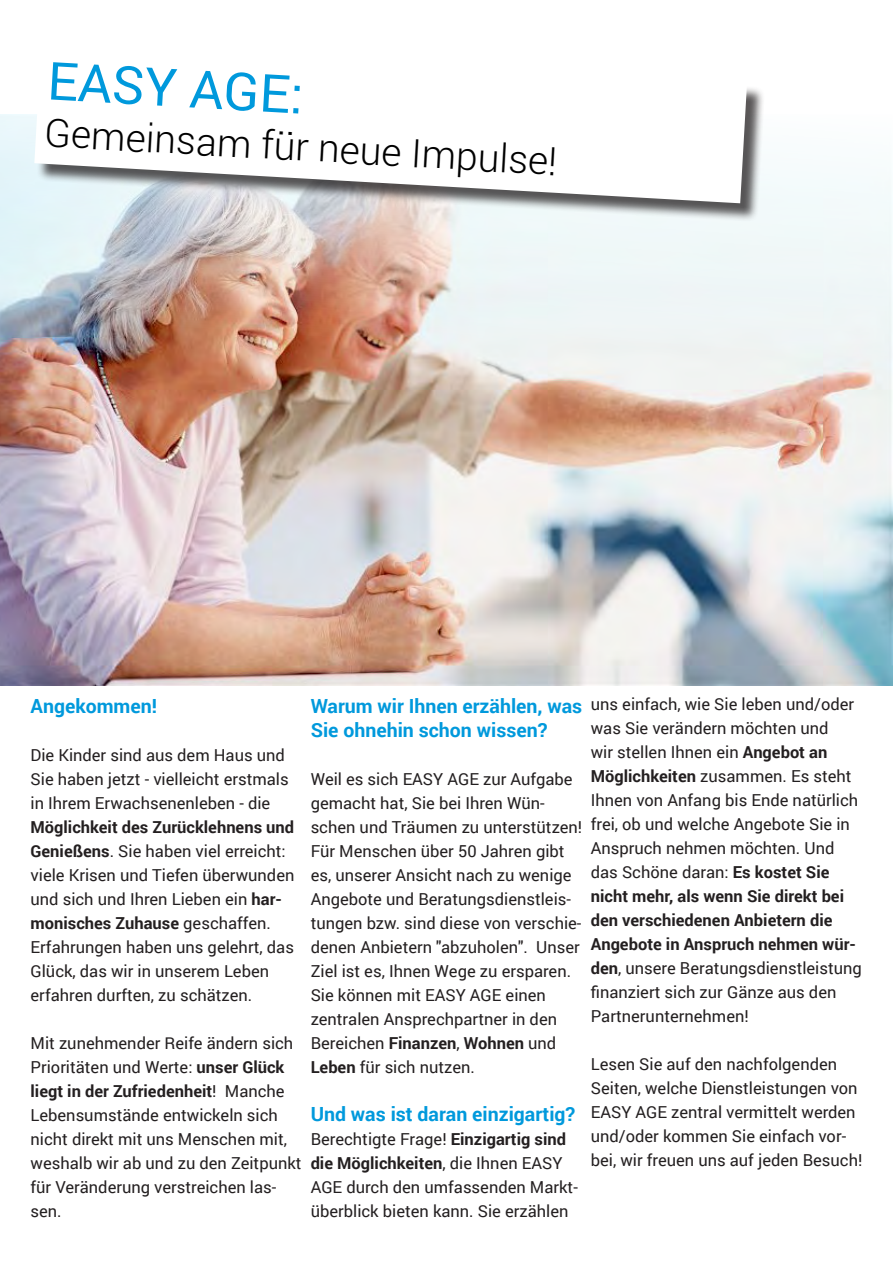
<style>
.page{position:relative;width:893px;height:1263px;background:#fff}
.page>*{position:absolute;margin:0;border:0;box-sizing:border-box;transform-origin:0 0}
.t1{font:52.5px "Roboto";color:#0099dc}
.t2{font:300 39px "Roboto";color:#000}
.t3{font:700 19.5px/24px "Roboto";color:#0099dc}
.t4{font:16.5px/24px "Roboto";color:#231f20}
.s1{font-weight:700}
</style>
<div class="page">
<img style="left:0;top:115px;width:893px;height:570px">
<div style="left:37px;top:47px;width:728px;height:174px;background:#231f20;opacity:.75"></div>
<svg style="left:34px;top:47px;width:713px;height:156px"></svg>
<p class="t1" style="left:49px;top:44px;width:258px;rotate:3deg">EASY AGE:</p>
<p class="t2" style="left:46px;top:106px;width:515px;rotate:3deg">Gemeinsam für neue Impulse!</p>
<p class="t3" style="left:31px;top:693px;width:128px">Angekommen!</p>
<p class="t4" style="left:31px;top:742px;width:265px">Die Kinder sind aus dem Haus und Sie haben jetzt - vielleicht erstmals in Ihrem Erwachsenenleben - die <span class="s1">Möglichkeit des Zurücklehnens und Genießens</span>. Sie haben viel erreicht: viele Krisen und Tiefen überwunden und sich und Ihren Lieben ein <span class="s1">har&shy;monisches Zuhause</span> geschaffen.<br>Erfahrungen haben uns gelehrt, das Glück, das wir in unserem Leben erfahren durften, zu schätzen.</p>
<p class="t4" style="left:31px;top:1030px;width:273px">Mit zunehmender Reife ändern sich<br>Prioritäten und Werte: <span class="s1">unser Glück liegt in der Zufriedenheit</span>! Manche<br>Lebensumstände entwickeln sich nicht direkt mit uns Menschen mit, weshalb wir ab und zu den Zeitpunkt für Veränderung verstreichen las&shy;sen.</p>
<p class="t3" style="left:311px;top:693px;width:273px">Warum wir Ihnen erzählen, was<br>Sie ohnehin schon wissen?</p>
<p class="t4" style="left:311px;top:766px;width:273px">Weil es sich EASY AGE zur Aufgabe gemacht hat, Sie bei Ihren Wün&shy;schen und Träumen zu unterstützen!<br>Für Menschen über 50 Jahren gibt es, unserer Ansicht nach zu wenige<br>Angebote und Beratungsdienstleis&shy;tungen bzw. sind diese von verschie&shy;denen Anbietern "abzuholen". Unser<br>Ziel ist es, Ihnen Wege zu ersparen.<br>Sie können mit EASY AGE einen zentralen Ansprechpartner in den<br>Bereichen <span class="s1">Finanzen</span>, <span class="s1">Wohnen</span> und<br><span class="s1">Leben</span> für sich nutzen.</p>
<p class="t3" style="left:311px;top:1101px;width:266px">Und was ist daran einzigartig?</p>
<p class="t4" style="left:311px;top:1126px;width:269px">Berechtigte Frage! <span class="s1">Einzigartig sind die Möglichkeiten</span>, die Ihnen EASY<br>AGE durch den umfassenden Markt-</p>
<p class="t4" style="left:311px;top:1198px;width:259px">überblick bieten kann. Sie erzählen</p>
<p class="t4" style="left:591px;top:691px;width:273px">uns einfach, wie Sie leben und/oder was Sie verändern möchten und<br>wir stellen Ihnen ein <span class="s1">Angebot an<br>Möglichkeiten</span> zusammen. Es steht<br>Ihnen von Anfang bis Ende natürlich frei, ob und welche Angebote Sie in<br>Anspruch nehmen möchten. Und das Schöne daran: <span class="s1">Es kostet Sie nicht mehr, als wenn Sie direkt bei den verschiedenen Anbietern die<br>Angebote in Anspruch nehmen wür&shy;den</span>, unsere Beratungsdienstleistung finanziert sich zur Gänze aus den<br>Partnerunternehmen!</p>
<p class="t4" style="left:591px;top:1051px;width:273px">Lesen Sie auf den nachfolgenden Seiten, welche Dienstleistungen von EASY AGE zentral vermittelt werden und/oder kommen Sie einfach vor&shy;bei, wir freuen uns auf jeden Besuch!</p>
</div>
